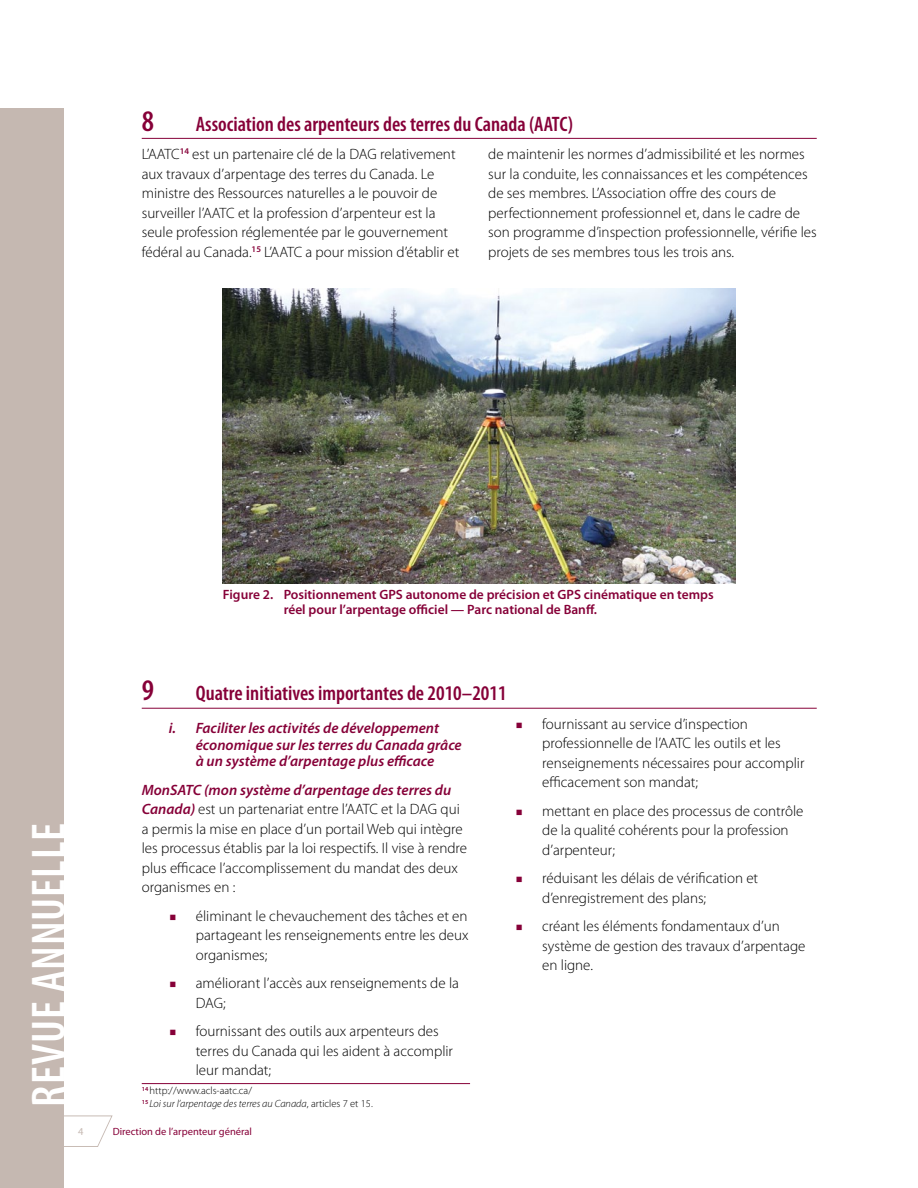
<style>
.page{position:relative;width:918px;height:1188px;background:#fff}
.page>*{position:absolute;margin:0;border:0;box-sizing:border-box;transform-origin:0 0}
.t1{font:600 condensed 48px "Myriad Pro";letter-spacing:.02em;color:#fff}
.t2{font:600 condensed 30px "Myriad Pro";color:#860038}
.t3{font:600 condensed 21px "Myriad Pro";color:#860038}
.t4{font:300 15px/19.5px "Myriad Pro";color:#000}
.t5{font:italic 600 15px/16.5px "Myriad Pro";color:#860038}
.t6{font:600 13.5px/15px "Myriad Pro";color:#860038}
.footnote{font:italic 300 10.5px "Myriad Pro";color:#000}
.t7{font:10.5px "Myriad Pro";color:#860038}
.Footnote{font:300 10.5px "Myriad Pro";color:#000}
.t8{font:10.5px "Myriad Pro";color:#c5b8b1}
.s1{font-weight:600;font-style:italic;color:#860038}
.s2{font-style:normal}
</style>
<div class="page">
<svg style="left:64px;top:1115px;width:49px;height:32px"></svg>
<div style="left:0;top:108px;width:64px;height:1080px;background:#c5b8b1"></div>
<hr style="left:142px;top:138px;width:675px;height:1px;background:#860038">
<hr style="left:142px;top:708px;width:675px;height:1px;background:#860038">
<img style="left:223px;top:289px;width:513px;height:295px">
<hr style="left:142px;top:1083px;width:328px;height:1px;background:#860038">
<h2 class="t2" style="left:142px;top:104px;width:14px">8</h2>
<h2 class="t3" style="left:196px;top:112px;width:379px">Association des arpenteurs des terres du Canada (AATC)</h2>
<p class="t4" style="left:142px;top:145px;width:319px">L’AATC<sup>14</sup> est un partenaire clé de la DAG relativement aux travaux d’arpentage des terres du Canada. Le ministre des Ressources naturelles a le pouvoir de surveiller l’AATC et la profession d’arpenteur est la seule profession réglementée par le gouvernement fédéral au Canada.<sup>15</sup> L’AATC a pour mission d’établir et</p>
<p class="t4" style="left:488px;top:145px;width:330px">de maintenir les normes d’admissibilité et les normes sur la conduite, les connaissances et les compétences de ses membres. L’Association offre des cours de perfectionnement professionnel et, dans le cadre de son programme d’inspection professionnelle, vérifie les projets de ses membres tous les trois ans.</p>
<p class="t6" style="left:284px;top:587px;width:432px;text-indent:-61px">Figure 2. Positionnement GPS autonome de précision et GPS cinématique en temps réel pour l’arpentage officiel — Parc national de Banff.</p>
<h1 class="t1" style="left:22px;top:1107px;width:285px;rotate:-90deg">REVUE ANNUELLE</h1>
<h2 class="t2" style="left:142px;top:674px;width:14px">9</h2>
<h2 class="t3" style="left:196px;top:682px;width:312px">Quatre initiatives importantes de 2010–2011</h2>
<p class="t5" style="left:196px;top:720px;width:268px;text-indent:-27px">i. Faciliter les activités de développement économique sur les terres du Canada grâce à un système d’arpentage plus efficace</p>
<p class="t4" style="left:142px;top:780px;width:327px"><span class="s1">MonSATC (mon système d’arpentage des terres du Canada)</span> est un partenariat entre l’AATC et la DAG qui a permis la mise en place d’un portail Web qui intègre les processus établis par la loi respectifs. Il vise à rendre plus efficace l’accomplissement du mandat des deux organismes en :</p>
<p class="t4" style="left:196px;top:906px;width:274px;text-align:justify">éliminant le chevauchement des tâches et en partageant les renseignements entre les deux organismes;</p>
<p class="t4" style="left:196px;top:974px;width:265px">améliorant l’accès aux renseignements de la<br>DAG;</p>
<p class="t4" style="left:196px;top:1022px;width:259px">fournissant des outils aux arpenteurs des terres du Canada qui les aident à accomplir leur mandat;</p>
<p class="Footnote" style="left:142px;top:1085px;width:112px"><sup>14</sup> http://www.acls-aatc.ca/</p>
<p class="footnote" style="left:142px;top:1098px;width:233px"><sup>15</sup> Loi sur l’arpentage des terres au Canada<span class="s2">, articles 7 et 15.</span></p>
<p class="t8" style="left:78px;top:1126px;width:7px">4</p>
<p class="t7" style="left:113px;top:1126px;width:141px">Direction de l’arpenteur général</p>
<p class="t4" style="left:542px;top:714px;width:264px">fournissant au service d’inspection professionnelle de l’AATC les outils et les renseignements nécessaires pour accomplir efficacement son mandat;</p>
<p class="t4" style="left:542px;top:801px;width:263px">mettant en place des processus de contrôle de la qualité cohérents pour la profession d’arpenteur;</p>
<p class="t4" style="left:542px;top:869px;width:218px">réduisant les délais de vérification et d’enregistrement des plans;</p>
<p class="t4" style="left:542px;top:917px;width:265px">créant les éléments fondamentaux d’un système de gestion des travaux d’arpentage en ligne.</p>
</div>
